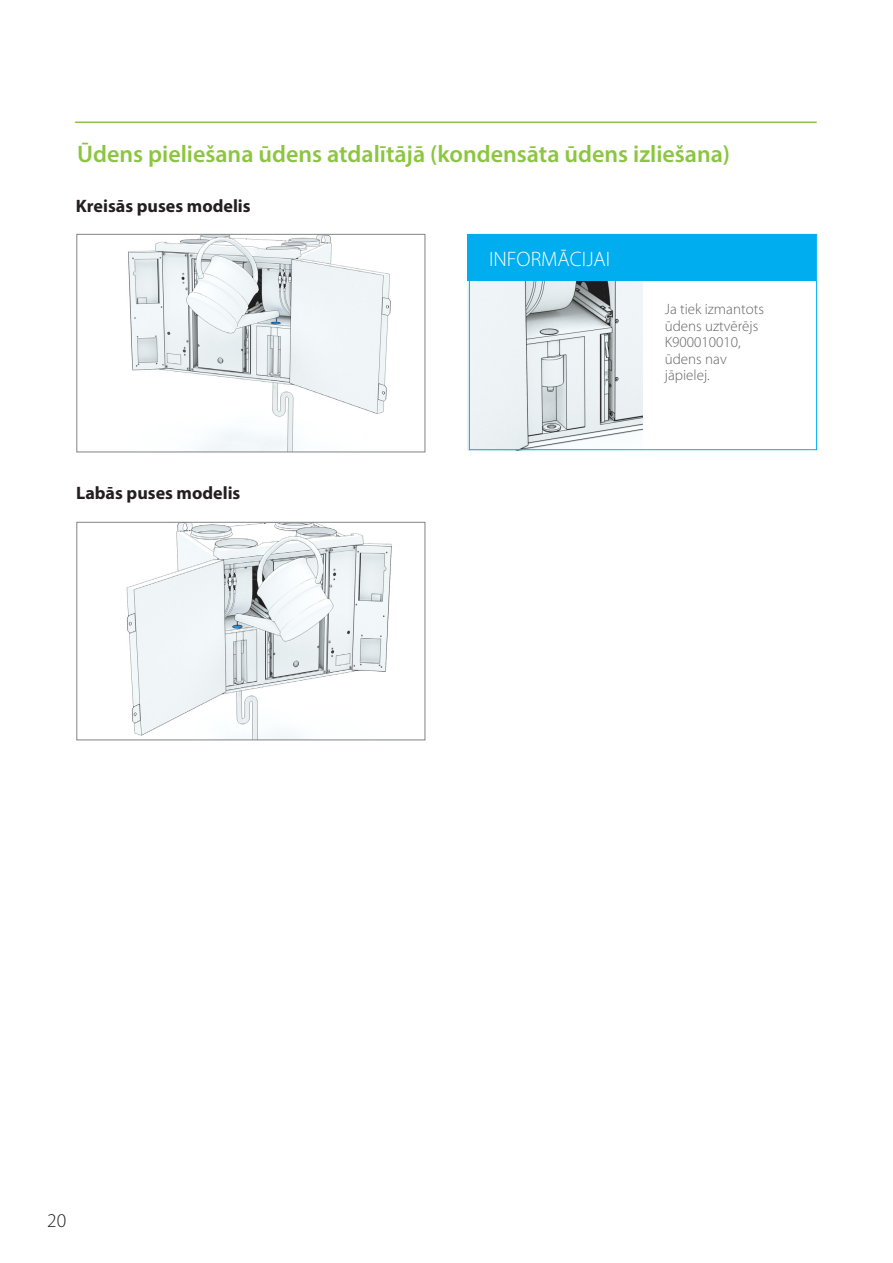
<style>
.page{position:relative;width:893px;height:1263px;background:#fff}
.page>*{position:absolute;margin:0;border:0;box-sizing:border-box;transform-origin:0 0}
.E_Heading2{font:600 24px "Myriad Pro";color:#8bc63e}
.Laatikko-otsikko{font:300 21px "Myriad Pro";color:#fff}
.t1{font:300 19.5px "Myriad Pro";color:#231f20}
.E_Heading3{font:700 18px "Myriad Pro";color:#231f20}
.E_Table_text{font:300 15px/16.5px "Myriad Pro";color:#636366}
</style>
<div class="page">
<hr style="left:76px;top:121px;width:740px;height:2px;background:#8bc63e">
<img style="left:468px;top:281px;width:174px;height:169px">
<img style="left:128px;top:236px;width:263px;height:214px">
<div style="left:76px;top:234px;width:349px;height:218px;border:1px solid #808285"></div>
<img style="left:126px;top:524px;width:266px;height:214px">
<div style="left:76px;top:522px;width:349px;height:218px;border:1px solid #808285"></div>
<div style="left:468px;top:234px;width:348px;height:47px;background:#00aeef"></div>
<p class="E_Heading2" style="left:77px;top:139px;width:654px">Ūdens pieliešana ūdens atdalītājā (kondensāta ūdens izliešana)</p>
<p class="E_Heading3" style="left:76px;top:194px;width:176px">Kreisās puses modelis</p>
<p class="E_Heading3" style="left:76px;top:481px;width:166px">Labās puses modelis</p>
<p class="Laatikko-otsikko" style="left:489px;top:247px;width:123px">INFORMĀCIJAI</p>
<p class="E_Table_text" style="left:665px;top:301px;width:101px">Ja tiek izmantots ūdens uztvērējs<br>K900010010, ūdens nav jāpielej.</p>
<h3 class="t1" style="left:47px;top:1208px;width:21px">20</h3>
</div>
